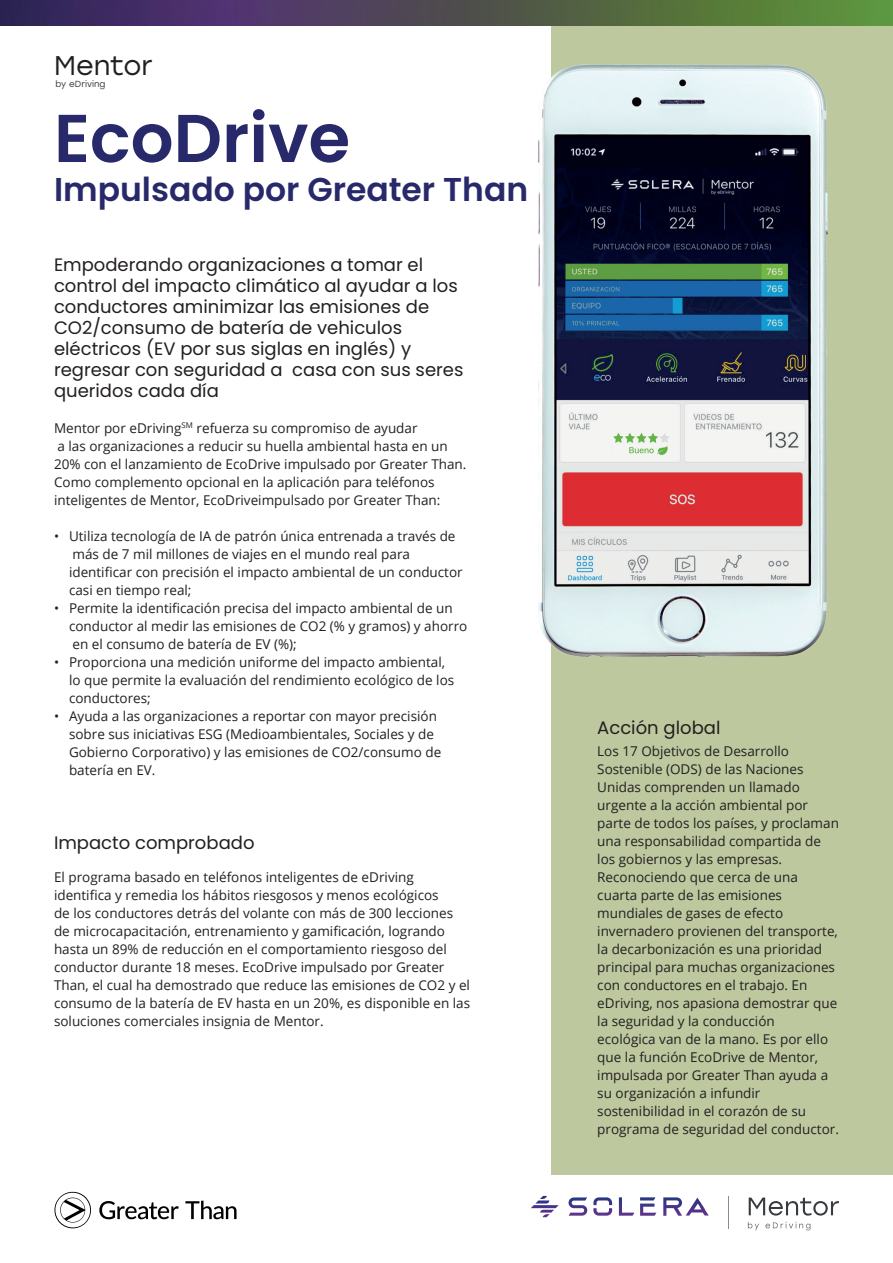
<style>
.page{position:relative;width:893px;height:1263px;background:#fff}
.page>*{position:absolute;margin:0;border:0;box-sizing:border-box;transform-origin:0 0}
.Headline{font:600 67.5px "Poppins";color:#28296a}
.Headline-2{font:600 33px "Poppins";color:#28296a}
.t1{font:27px "Stolzl";color:#231f20}
.t2{font:18px/21px "Poppins";color:#231f20}
.Body-main-Left{font:13.5px/18px "Open Sans";color:#231f20}
.t3{font:8.85px "Stolzl";color:#373b3e}
</style>
<div class="page">
<div style="left:551px;top:13px;width:342px;height:1161px;background:#bdc89f"></div>
<img style="left:0;top:0;width:893px;height:26px">
<svg style="left:569px;top:1197px;width:140px;height:19px"></svg>
<hr style="left:728px;top:1196px;width:1px;height:32px;background:#878c8f">
<svg style="left:749px;top:1197px;width:90px;height:18px"></svg>
<svg style="left:748px;top:1222px;width:11px;height:8px"></svg>
<svg style="left:765px;top:1222px;width:45px;height:8px"></svg>
<img style="left:538px;top:64px;width:290px;height:592px">
<svg style="left:54px;top:1191px;width:37px;height:38px"></svg>
<svg style="left:99px;top:1201px;width:80px;height:18px"></svg>
<svg style="left:185px;top:1201px;width:52px;height:18px"></svg>
<p class="t1" style="left:54px;top:47px;width:100px">Mentor</p>
<p class="t3" style="left:56px;top:78px;width:52px">by eDriving</p>
<p class="Headline" style="left:54px;top:99px;width:298px">EcoDrive</p>
<p class="Headline-2" style="left:54px;top:170px;width:476px">Impulsado por Greater Than</p>
<p class="t2" style="left:54px;top:254px;width:371px">Empoderando organizaciones a tomar el</p>
<p class="t2" style="left:54px;top:275px;width:405px">control del impacto climático al ayudar a los conductores aminimizar las emisiones de CO2/consumo de batería de vehiculos eléctricos (EV por sus siglas en inglés) y</p>
<p class="t2" style="left:54px;top:359px;width:411px">regresar con seguridad a casa con sus seres queridos cada día</p>
<p class="Body-main-Left" style="left:54px;top:419px;width:414px">Mentor por eDriving<sup>SM</sup> refuerza su compromiso de ayudar<br>a las organizaciones a reducir su huella ambiental hasta en un 20% con el lanzamiento de EcoDrive impulsado por Greater Than.<br>Como complemento opcional en la aplicación para teléfonos</p>
<p class="Body-main-Left" style="left:54px;top:491px;width:388px">inteligentes de Mentor, EcoDriveimpulsado por Greater Than:</p>
<p class="Body-main-Left" style="left:69px;top:527px;width:395px;text-indent:-15px">• Utiliza tecnología de IA de patrón única entrenada a través de más de 7 mil millones de viajes en el mundo real para identificar con precisión el impacto ambiental de un conductor casi en tiempo real;</p>
<p class="Body-main-Left" style="left:69px;top:599px;width:400px;text-indent:-15px">• Permite la identificación precisa del impacto ambiental de un conductor al medir las emisiones de CO2 (% y gramos) y ahorro en el consumo de batería de EV (%);</p>
<p class="Body-main-Left" style="left:69px;top:653px;width:387px;text-indent:-15px">• Proporciona una medición uniforme del impacto ambiental, lo que permite la evaluación del rendimiento ecológico de los conductores;</p>
<p class="Body-main-Left" style="left:69px;top:707px;width:374px;text-indent:-15px">• Ayuda a las organizaciones a reportar con mayor precisión sobre sus iniciativas ESG (Medioambientales, Sociales y de Gobierno Corporativo) y las emisiones de CO2/consumo de batería en EV.</p>
<p class="t2" style="left:597px;top:718px;width:125px">Acción global</p>
<p class="Body-main-Left" style="left:597px;top:742px;width:208px">Los 17 Objetivos de Desarrollo<br>Sostenible (ODS) de las Naciones</p>
<p class="Body-main-Left" style="left:597px;top:778px;width:204px">Unidas comprenden un llamado</p>
<p class="Body-main-Left" style="left:597px;top:796px;width:243px">urgente a la acción ambiental por parte de todos los países, y proclaman una responsabilidad compartida de los gobiernos y las empresas.</p>
<p class="Body-main-Left" style="left:597px;top:868px;width:202px">Reconociendo que cerca de una</p>
<p class="Body-main-Left" style="left:597px;top:886px;width:186px">cuarta parte de las emisiones</p>
<p class="Body-main-Left" style="left:597px;top:904px;width:187px">mundiales de gases de efecto</p>
<p class="Body-main-Left" style="left:597px;top:922px;width:242px">invernadero provienen del transporte, la decarbonización es una prioridad principal para muchas organizaciones con conductores en el trabajo. En eDriving, nos apasiona demostrar que la seguridad y la conducción</p>
<p class="Body-main-Left" style="left:597px;top:1030px;width:232px">ecológica van de la mano. Es por ello que la función EcoDrive de Mentor, impulsada por Greater Than ayuda a su organización a infundir</p>
<p class="Body-main-Left" style="left:597px;top:1102px;width:210px">sostenibilidad in el corazón de su</p>
<p class="Body-main-Left" style="left:597px;top:1120px;width:243px">programa de seguridad del conductor.</p>
<p class="t2" style="left:54px;top:832px;width:202px">Impacto comprobado</p>
<p class="Body-main-Left" style="left:54px;top:868px;width:361px">El programa basado en teléfonos inteligentes de eDriving</p>
<p class="Body-main-Left" style="left:54px;top:886px;width:418px">identifica y remedia los hábitos riesgosos y menos ecológicos<br>de los conductores detrás del volante con más de 300 lecciones de microcapacitación, entrenamiento y gamificación, logrando hasta un 89% de reducción en el comportamiento riesgoso del conductor durante 18 meses. EcoDrive impulsado por Greater Than, el cual ha demostrado que reduce las emisiones de CO2 y el consumo de la batería de EV hasta en un 20%, es disponible en las soluciones comerciales insignia de Mentor.</p>
</div>
